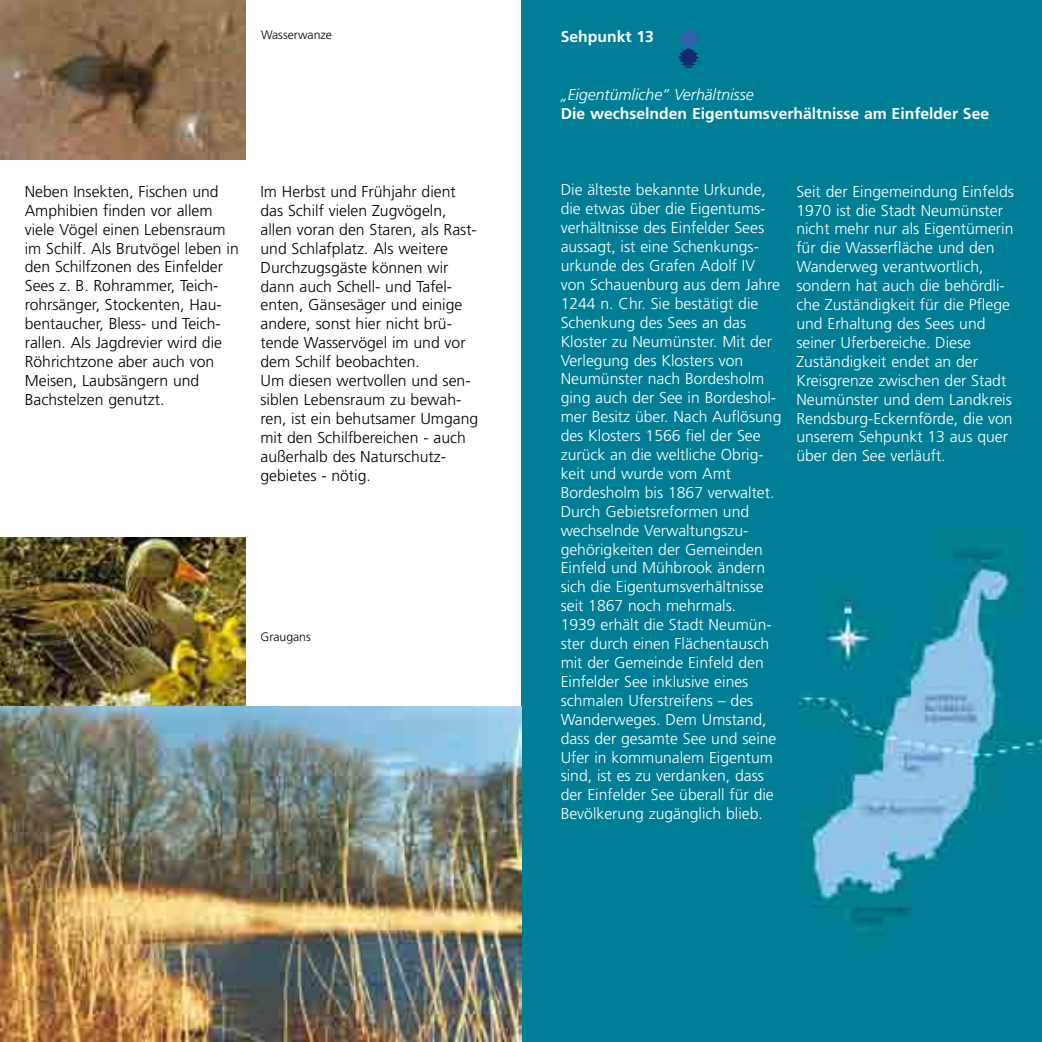
<style>
.page{position:relative;width:1042px;height:1042px;background:#fff}
.page>*{position:absolute;margin:0;border:0;box-sizing:border-box;transform-origin:0 0}
.t1{font:300 15.75px/18.9px "Frutiger";color:#fff}
.t2{font:300 15.75px/18.9px "Frutiger";color:#000}
.t3{font:700 15.75px "Frutiger";color:#fff}
.t4{font:italic 300 15.75px "Frutiger";color:#fff}
.t5{font:300 12.25px "Frutiger";color:#000}
</style>
<div class="page">
<img style="left:0;top:538px;width:246px;height:168px">
<div style="left:521px;top:0;width:521px;height:1042px;background:#007e95"></div>
<img style="left:0;top:0;width:246px;height:159px">
<hr style="left:679px;top:52px;width:18px;height:4px;background:#036d8d;border-radius:50%">
<svg style="left:680px;top:49px;width:17px;height:19px"></svg>
<div style="left:679px;top:30px;width:18px;height:17px;background:#305fa5;border-radius:50%"></div>
<img style="left:0;top:706px;width:521px;height:336px">
<p class="t5" style="left:261px;top:28px;width:73px">Wasserwanze</p>
<p class="t2" style="left:25px;top:182px;width:215px">Neben Insekten, Fischen und<br>Amphibien finden vor allem viele Vögel einen Lebensraum im Schilf. Als Brutvögel leben in den Schilfzonen des Einfelder<br>Sees z. B. Rohrammer, Teich&shy;rohrsänger, Stockenten, Hau&shy;bentaucher, Bless- und Teich&shy;rallen. Als Jagdrevier wird die<br>Röhrichtzone aber auch von<br>Meisen, Laubsängern und<br>Bachstelzen genutzt.</p>
<p class="t2" style="left:260px;top:182px;width:219px">Im Herbst und Frühjahr dient das Schilf vielen Zugvögeln, allen voran den Staren, als Rast&shy;und Schlafplatz. Als weitere<br>Durchzugsgäste können wir dann auch Schell- und Tafel&shy;enten, Gänsesäger und einige andere, sonst hier nicht brü&shy;tende Wasservögel im und vor dem Schilf beobachten.<br>Um diesen wertvollen und sen&shy;siblen Lebensraum zu bewah&shy;ren, ist ein behutsamer Umgang mit den Schilfbereichen - auch außerhalb des Naturschutz&shy;gebietes - nötig.</p>
<p class="t5" style="left:260px;top:630px;width:52px">Graugans</p>
<p class="t3" style="left:561px;top:27px;width:95px">Sehpunkt 13</p>
<p class="t4" style="left:561px;top:86px;width:195px">„Eigentümliche“ Verhältnisse</p>
<p class="t3" style="left:561px;top:104px;width:430px">Die wechselnden Eigentumsverhältnisse am Einfelder See</p>
<p class="t1" style="left:561px;top:181px;width:222px">Die älteste bekannte Urkunde, die etwas über die Eigentums&shy;verhältnisse des Einfelder Sees aussagt, ist eine Schenkungs&shy;urkunde des Grafen Adolf IV von Schauenburg aus dem Jahre<br>1244 n. Chr. Sie bestätigt die<br>Schenkung des Sees an das<br>Kloster zu Neumünster. Mit der<br>Verlegung des Klosters von<br>Neumünster nach Bordesholm ging auch der See in Bordeshol&shy;mer Besitz über. Nach Auflösung des Klosters 1566 fiel der See zurück an die weltliche Obrig&shy;keit und wurde vom Amt<br>Bordesholm bis 1867 verwaltet.<br>Durch Gebietsreformen und wechselnde Verwaltungszu&shy;gehörigkeiten der Gemeinden<br>Einfeld und Mühbrook ändern sich die Eigentumsverhältnisse seit 1867 noch mehrmals.<br>1939 erhält die Stadt Neumün&shy;ster durch einen Flächentausch mit der Gemeinde Einfeld den<br>Einfelder See inklusive eines schmalen Uferstreifens – des<br>Wanderweges. Dem Umstand, dass der gesamte See und seine<br>Ufer in kommunalem Eigentum sind, ist es zu verdanken, dass der Einfelder See überall für die<br>Bevölkerung zugänglich blieb.</p>
<p class="t1" style="left:796px;top:182px;width:219px">Seit der Eingemeindung Einfelds<br>1970 ist die Stadt Neumünster nicht mehr nur als Eigentümerin für die Wasserfläche und den<br>Wanderweg verantwortlich, sondern hat auch die behördli&shy;che Zuständigkeit für die Pflege und Erhaltung des Sees und seiner Uferbereiche. Diese<br>Zuständigkeit endet an der<br>Kreisgrenze zwischen der Stadt<br>Neumünster und dem Landkreis<br>Rendsburg-Eckernförde, die von unserem Sehpunkt 13 aus quer über den See verläuft.</p>
</div>
